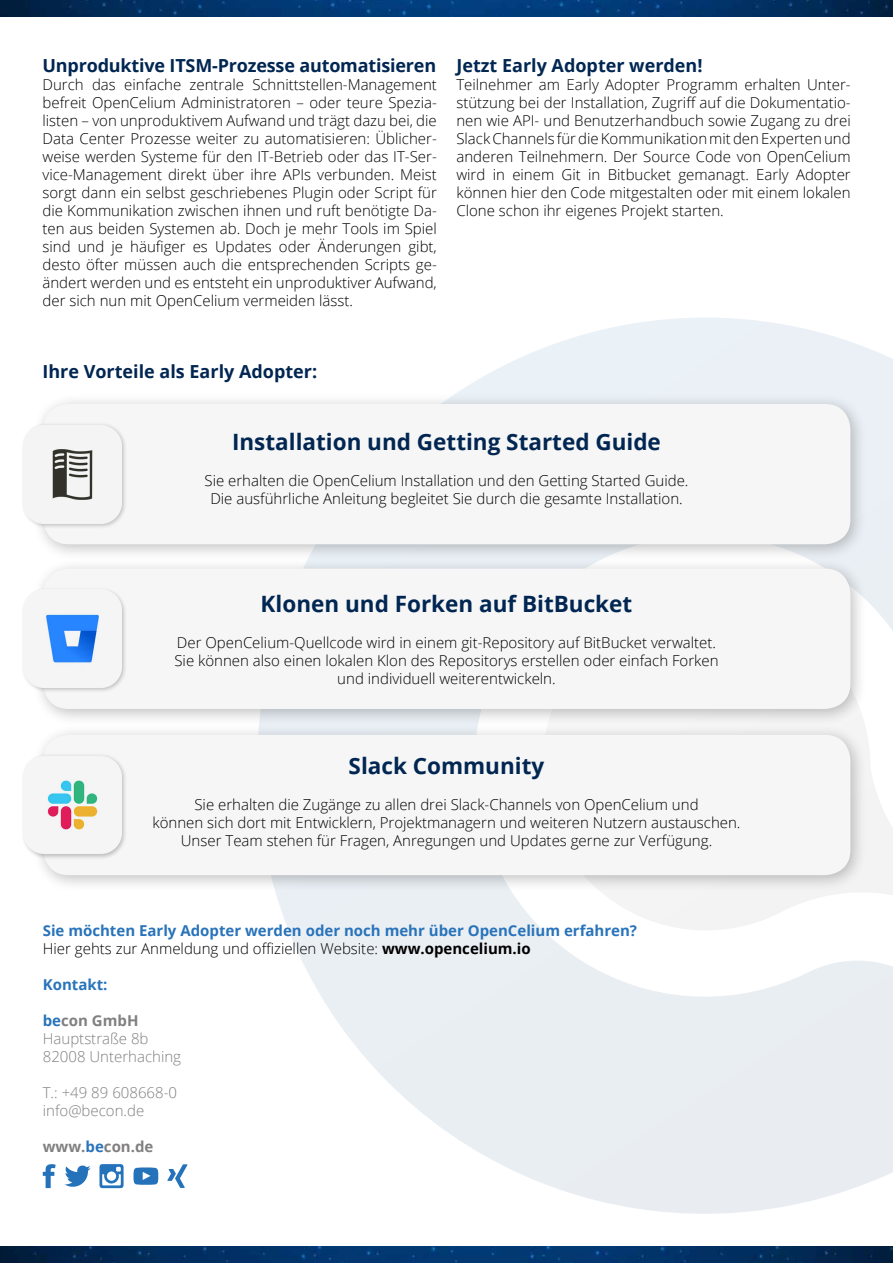
<style>
.page{position:relative;width:893px;height:1263px;background:#fff}
.page>*{position:absolute;margin:0;border:0;box-sizing:border-box;transform-origin:0 0}
.t1{font:700 22.5px "Open Sans";color:#012652}
.t2{font:700 18px "Open Sans";color:#012652}
.t3{font:300 15px/18px "Open Sans";color:#000;text-align:center}
.t4{font:700 15px/18px "Open Sans";color:#2873ba}
.t5{font:300 15px/18px "Open Sans";color:#817f80}
.t6{font:700 15px "Open Sans";color:#817f80}
.s1{font-weight:300;color:#000}
.s2{color:#000}
.s3{font-weight:700;color:#2873ba}
.s4{font-weight:700}
.s5{color:#2873ba}
</style>
<div class="page">
<svg style="left:276px;top:318px;width:617px;height:855px"></svg>
<svg style="left:519px;top:602px;width:374px;height:612px"></svg>
<div style="left:32px;top:557px;width:835px;height:169px;background:#000;opacity:.25"></div>
<div style="left:43px;top:569px;width:807px;height:140px;background:#f6f6f6;border-radius:26px"></div>
<div style="left:32px;top:724px;width:835px;height:169px;background:#000;opacity:.25"></div>
<div style="left:43px;top:735px;width:807px;height:140px;background:#f6f6f6;border-radius:26px"></div>
<div style="left:32px;top:393px;width:835px;height:169px;background:#000;opacity:.25"></div>
<div style="left:43px;top:404px;width:807px;height:140px;background:#f6f6f6;border-radius:26px"></div>
<img style="left:0;top:0;width:893px;height:17px">
<svg style="left:43px;top:1164px;width:13px;height:24px"></svg>
<svg style="left:65px;top:1165px;width:26px;height:22px"></svg>
<svg style="left:99px;top:1164px;width:25px;height:24px"></svg>
<svg style="left:133px;top:1167px;width:25px;height:18px"></svg>
<svg style="left:167px;top:1164px;width:21px;height:24px"></svg>
<div style="left:21px;top:587px;width:106px;height:107px;background:#000;opacity:.25"></div>
<img style="left:23px;top:590px;width:98px;height:98px">
<div style="left:21px;top:423px;width:106px;height:106px;background:#000;opacity:.25"></div>
<img style="left:23px;top:425px;width:98px;height:98px">
<div style="left:21px;top:753px;width:106px;height:107px;background:#000;opacity:.25"></div>
<img style="left:23px;top:756px;width:98px;height:98px">
<img style="left:0;top:1246px;width:893px;height:17px">
<p class="t2" style="left:43px;top:53px;width:395px">Unproduktive ITSM-Prozesse automatisieren</p>
<p class="t3" style="left:43px;top:75px;width:396px;text-align:justify">Durch das einfache zentrale Schnittstellen-Management befreit OpenCelium Administratoren – oder teure Spezia&shy;listen – von unproduktivem Aufwand und trägt dazu bei, die Data Center Prozesse weiter zu automatisieren: Üblicher&shy;weise werden Systeme für den IT-Betrieb oder das IT-Ser&shy;vice-Management direkt über ihre APIs verbunden. Meist sorgt dann ein selbst geschriebenes Plugin oder Script für die Kommunikation zwischen ihnen und ruft benötigte Da&shy;ten aus beiden Systemen ab. Doch je mehr Tools im Spiel sind und je häufiger es Updates oder Änderungen gibt, desto öfter müssen auch die entsprechenden Scripts ge&shy;ändert werden und es entsteht ein unproduktiver Aufwand, der sich nun mit OpenCelium vermeiden lässt.</p>
<p class="t2" style="left:456px;top:53px;width:248px">Jetzt Early Adopter werden!</p>
<p class="t3" style="left:456px;top:75px;width:396px;text-align:justify">Teilnehmer am Early Adopter Programm erhalten Unter&shy;stützung bei der Installation, Zugriff auf die Dokumentatio&shy;nen wie API- und Benutzerhandbuch sowie Zugang zu drei Slack Channels für die Kommunikation mit den Experten und anderen Teilnehmern. Der Source Code von OpenCelium wird in einem Git in Bitbucket gemanagt. Early Adopter können hier den Code mitgestalten oder mit einem lokalen Clone schon ihr eigenes Projekt starten.</p>
<p class="t2" style="left:43px;top:359px;width:276px">Ihre Vorteile als Early Adopter:</p>
<h1 class="t1" style="left:232px;top:426px;width:430px">Installation und Getting Started Guide</h1>
<p class="t3" style="left:205px;top:471px;width:485px">Sie erhalten die OpenCelium Installation und den Getting Started Guide.<br>Die ausführliche Anleitung begleitet Sie durch die gesamte Installation.</p>
<h1 class="t1" style="left:261px;top:588px;width:373px">Klonen und Forken auf BitBucket</h1>
<p class="t3" style="left:174px;top:633px;width:546px">Der OpenCelium-Quellcode wird in einem git-Repository auf BitBucket verwaltet.<br>Sie können also einen lokalen Klon des Repositorys erstellen oder einfach Forken und individuell weiterentwickeln.</p>
<h1 class="t1" style="left:349px;top:750px;width:197px">Slack Community</h1>
<p class="t3" style="left:153px;top:795px;width:589px">Sie erhalten die Zugänge zu allen drei Slack-Channels von OpenCelium und<br>können sich dort mit Entwicklern, Projektmanagern und weiteren Nutzern austauschen.<br>Unser Team stehen für Fragen, Anregungen und Updates gerne zur Verfügung.</p>
<p class="t4" style="left:43px;top:921px;width:596px">Sie möchten Early Adopter werden oder noch mehr über OpenCelium erfahren?<br><span class="s1">Hier gehts zur Anmeldung und offiziellen Website:</span> <span class="s2">www.opencelium.io</span></p>
<p class="t4" style="left:43px;top:975px;width:66px">Kontakt:</p>
<p class="t5" style="left:43px;top:1011px;width:140px"><span class="s3">be</span><span class="s4">con GmbH<br></span>Hauptstraße 8b<br>82008 Unterhaching</p>
<p class="t5" style="left:43px;top:1083px;width:136px">T.: +49 89 608668‑0 info@becon.de</p>
<p class="t6" style="left:43px;top:1136px;width:112px">www.<span class="s5">be</span>con.de</p>
</div>
